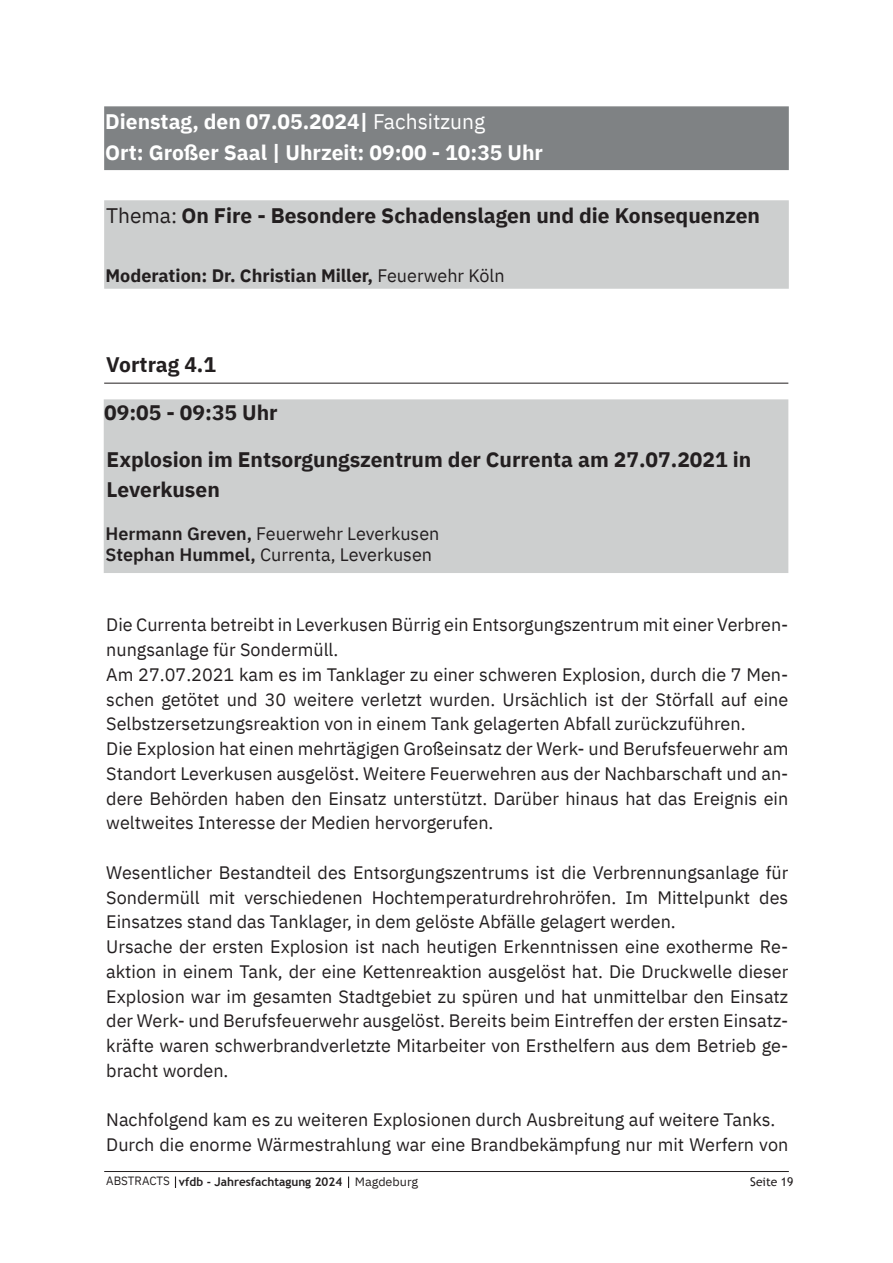
<style>
.page{position:relative;width:893px;height:1263px;background:#fff}
.page>*{position:absolute;margin:0;border:0;box-sizing:border-box;transform-origin:0 0}
.t1{font:700 21px/30px "IBM Plex Sans";color:#231f20}
.t2{font:700 21px/31px "IBM Plex Sans";color:#fff}
.t3{font:18px/24.8px "IBM Plex Sans";color:#231f20}
.t4{font:700 18px "IBM Plex Sans";color:#231f20}
.t5{font:700 12px "Trebuchet MS";color:#231f20}
.t6{font:12px "Trebuchet MS";color:#231f20}
.s1{font-weight:400}
.s2{font-weight:600}
.s3{font-family:"IBM Plex Sans";font-weight:400}
</style>
<div class="page">
<hr style="left:104px;top:1171px;width:685px;height:1px;background:#231f20">
<svg style="left:348px;top:1176px;width:1px;height:12px"></svg>
<svg style="left:175px;top:1176px;width:1px;height:12px"></svg>
<div style="left:104px;top:399px;width:684px;height:174px;background:#cdcfcf;border:2px solid #cdcfcf"></div>
<div style="left:104px;top:106px;width:685px;height:64px;background:#7f8284;border:2px solid #7f8284"></div>
<div style="left:104px;top:200px;width:685px;height:89px;background:#cdcfcf;border:2px solid #cdcfcf"></div>
<hr style="left:104px;top:383px;width:684px;height:1px;background:#231f20">
<p class="t2" style="left:105px;top:104px;width:439px">Dienstag, den 07.05.2024| <span class="s1">Fachsitzung<br></span>Ort: Großer Saal | Uhrzeit: 09:00 - 10:35 Uhr</p>
<p class="t1" style="left:106px;top:198px;width:655px"><span class="s1">Thema:</span> On Fire - Besondere Schadenslagen und die Konsequenzen</p>
<p class="t4" style="left:106px;top:261px;width:401px">Moderation: Dr. Christian Miller, <span class="s1">Feuerwehr Köln</span></p>
<p class="t1" style="left:106px;top:347px;width:111px">Vortrag 4.1</p>
<p class="t1" style="left:104px;top:396px;width:175px">09:05 - 09:35 Uhr</p>
<p class="t1" style="left:107px;top:443px;width:646px">Explosion im Entsorgungszentrum der Currenta am 27.07.2021 in<br>Leverkusen</p>
<p class="t3" style="left:106px;top:521px;width:335px;line-height:21.6px"><span class="s2">Hermann Greven,</span> Feuerwehr Leverkusen<br><span class="s2">Stephan Hummel,</span> Currenta, Leverkusen</p>
<p class="t3" style="left:106px;top:611px;width:684px">Die Currenta betreibt in Leverkusen Bürrig ein Entsorgungszentrum mit einer Verbren&shy;nungsanlage für Sondermüll.<br>Am 27.07.2021 kam es im Tanklager zu einer schweren Explosion, durch die 7 Men&shy;schen getötet und 30 weitere verletzt wurden. Ursächlich ist der Störfall auf eine Selbstzersetzungsreaktion von in einem Tank gelagerten Abfall zurückzuführen.<br>Die Explosion hat einen mehrtägigen Großeinsatz der Werk- und Berufsfeuerwehr am Standort Leverkusen ausgelöst. Weitere Feuerwehren aus der Nachbarschaft und an&shy;dere Behörden haben den Einsatz unterstützt. Darüber hinaus hat das Ereignis ein weltweites Interesse der Medien hervorgerufen.</p>
<p class="t3" style="left:106px;top:858px;width:684px">Wesentlicher Bestandteil des Entsorgungszentrums ist die Verbrennungsanlage für Sondermüll mit verschiedenen Hochtemperaturdrehrohröfen. Im Mittelpunkt des Einsatzes stand das Tanklager, in dem gelöste Abfälle gelagert werden.<br>Ursache der ersten Explosion ist nach heutigen Erkenntnissen eine exotherme Re&shy;aktion in einem Tank, der eine Kettenreaktion ausgelöst hat. Die Druckwelle dieser Explosion war im gesamten Stadtgebiet zu spüren und hat unmittelbar den Einsatz der Werk- und Berufsfeuerwehr ausgelöst. Bereits beim Eintreffen der ersten Einsatz&shy;kräfte waren schwerbrandverletzte Mitarbeiter von Ersthelfern aus dem Betrieb ge&shy;bracht worden.</p>
<p class="t3" style="left:106px;top:1106px;width:683px">Nachfolgend kam es zu weiteren Explosionen durch Ausbreitung auf weitere Tanks.<br>Durch die enorme Wärmestrahlung war eine Brandbekämpfung nur mit Werfern von</p>
<p class="t5" style="left:106px;top:1174px;width:313px"><span class="s3">ABSTRACTS</span> vfdb - Jahresfachtagung 2024 <span class="s3">Magdeburg</span></p>
<p class="t6" style="left:750px;top:1174px;width:45px">Seite 19</p>
</div>
